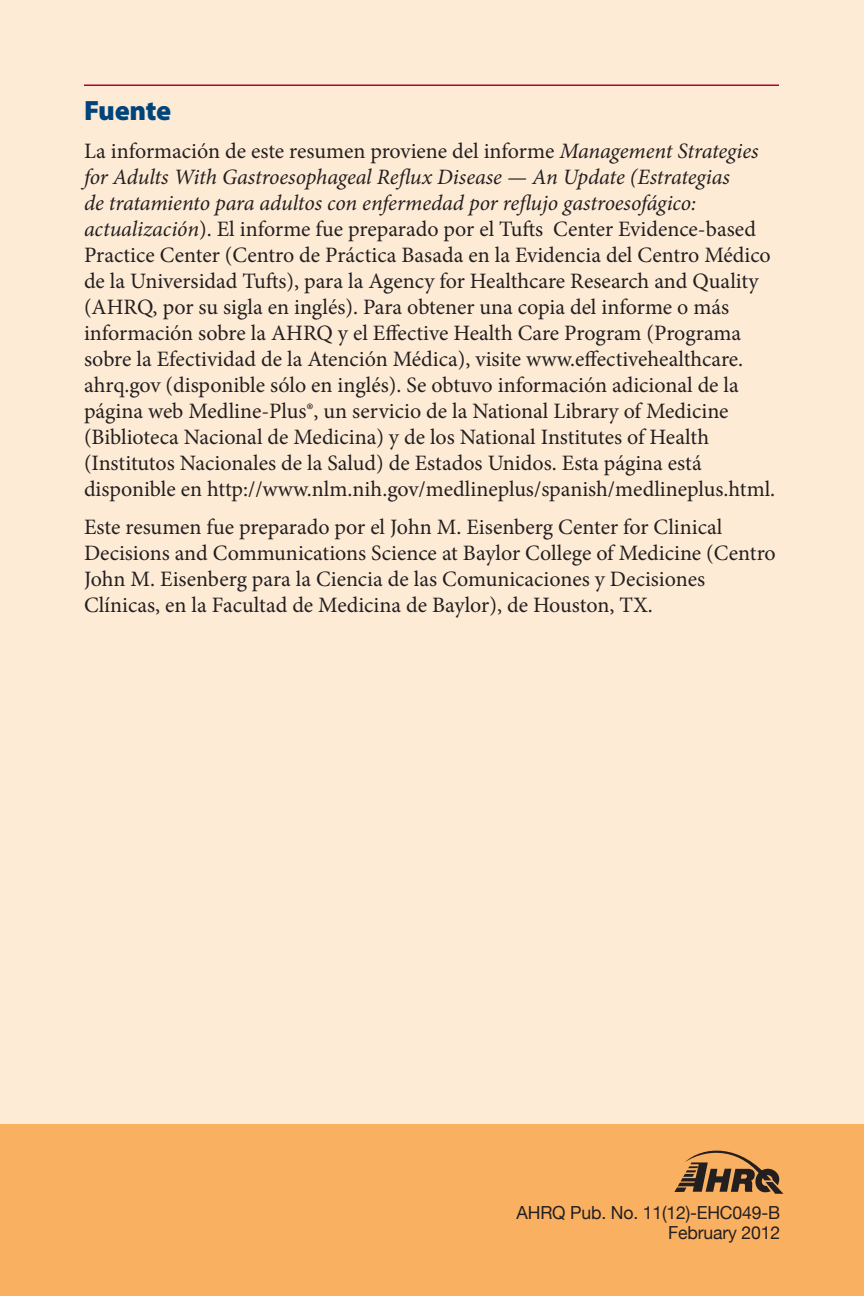
<style>
.page{position:relative;width:864px;height:1296px;background:#feebd6}
.page>*{position:absolute;margin:0;border:0;box-sizing:border-box;transform-origin:0 0}
.Subhead_1{font:900 28px "Myriad Pro";letter-spacing:-.015em;color:#00447b}
.body_text_large{font:22px/26px "Minion Pro";color:#231f20}
.table_bullets_conden{font:18px "Helvetica Neue";letter-spacing:-.01em;color:#231f20}
.s1{font-style:italic}
</style>
<div class="page">
<div style="left:0;top:1124px;width:864px;height:172px;background:#fab061"></div>
<hr style="left:84px;top:84px;width:695px;height:2px;background:#ab0333">
<svg style="left:674px;top:1151px;width:109px;height:43px"></svg>
<p class="Subhead_1" style="left:84px;top:92px;width:89px">Fuente</p>
<p class="body_text_large" style="left:84px;top:138px;width:693px">La información de este resumen proviene del informe <span class="s1">Management Strategies for Adults With Gastroesophageal Reflux Disease — An Update (Estrategias<br>de tratamiento para adultos con enfermedad por reflujo gastroesofágico: actualización</span>). El informe fue preparado por el Tufts Center Evidence-based Practice Center (Centro de Práctica Basada en la Evidencia del Centro Médico de la Universidad Tufts), para la Agency for Healthcare Research and Quality (AHRQ, por su sigla en inglés). Para obtener una copia del informe o más información sobre la AHRQ y el Effective Health Care Program (Programa sobre la Efectividad de la Atención Médica), visite www.effectivehealthcare. ahrq.gov (disponible sólo en inglés). Se obtuvo información adicional de la página web Medline-Plus®, un servicio de la National Library of Medicine (Biblioteca Nacional de Medicina) y de los National Institutes of Health (Institutos Nacionales de la Salud) de Estados Unidos. Esta página está disponible en http://www.nlm.nih.gov/medlineplus/spanish/medlineplus.html.</p>
<p class="body_text_large" style="left:84px;top:514px;width:693px">Este resumen fue preparado por el John M. Eisenberg Center for Clinical Decisions and Communications Science at Baylor College of Medicine (Centro John M. Eisenberg para la Ciencia de las Comunicaciones y Decisiones Clínicas, en la Facultad de Medicina de Baylor), de Houston, TX.</p>
<p class="table_bullets_conden" style="left:517px;top:1202px;width:265px">AHRQ Pub. No. 11(12)-EHC049-B</p>
<p class="table_bullets_conden" style="left:668px;top:1222px;width:113px">February 2012</p>
</div>
